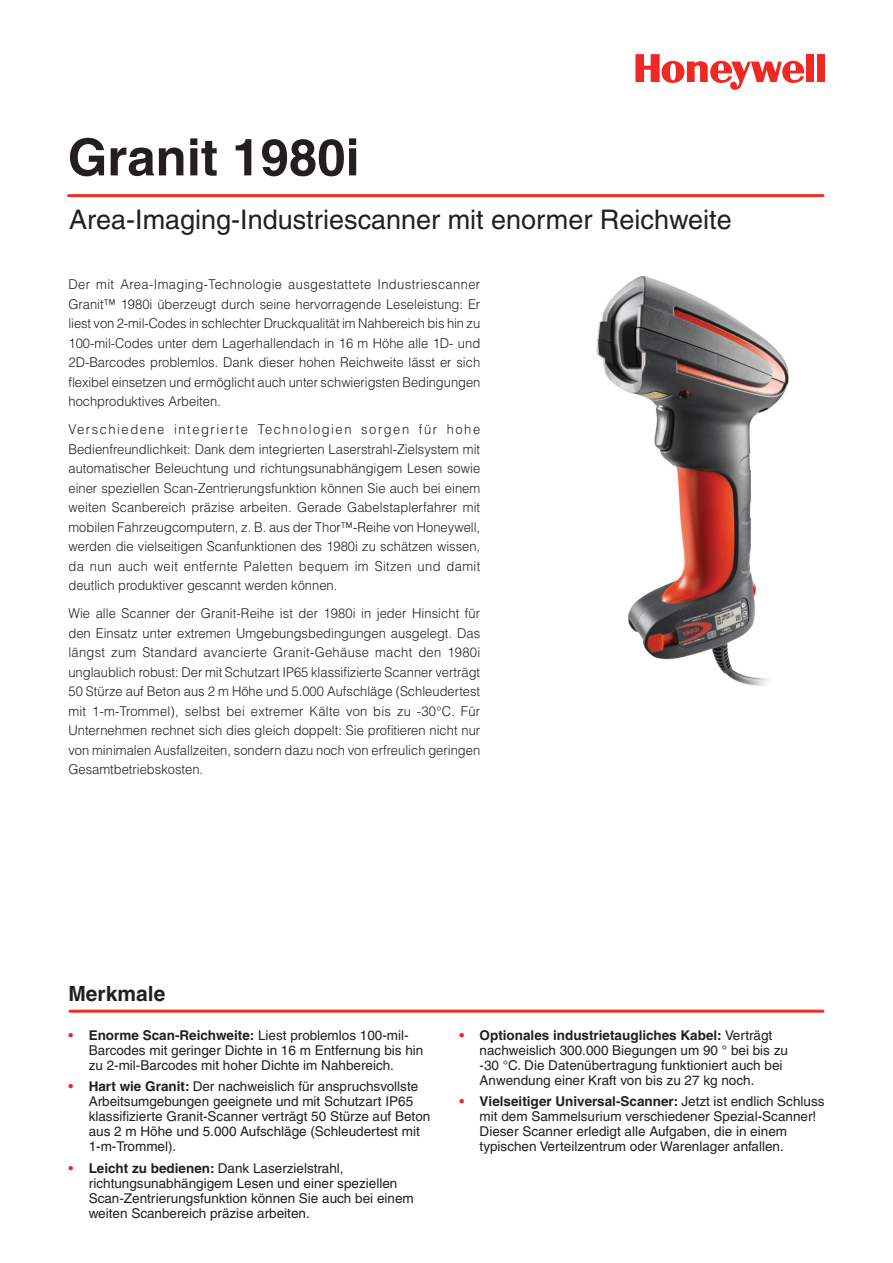
<style>
.page{position:relative;width:893px;height:1263px;background:#fff}
.page>*{position:absolute;margin:0;border:0;box-sizing:border-box;transform-origin:0 0}
.t1{font:700 51px "Helvetica";color:#231f20}
.t2{font:27px "Helvetica";color:#231f20}
.t3{font:700 21px "Helvetica";color:#231f20}
.t4{font:300 13.5px/19.5px "Helvetica";color:#231f20;text-align:justify;scale:.96 1}
.t5{font:13.5px/15px "Helvetica";color:#231f20}
.s1{font-weight:700;color:#ee2823}
.s2{font-weight:700}
</style>
<div class="page">
<div style="left:806px;top:54px;width:8px;height:28px;background:#ee2823"></div>
<div style="left:817px;top:54px;width:7px;height:28px;background:#ee2823"></div>
<svg style="left:635px;top:54px;width:169px;height:36px"></svg>
<hr style="left:68px;top:194px;width:755px;height:3px;background:#ee2e22">
<hr style="left:70px;top:1010px;width:753px;height:3px;background:#ee2e22">
<img style="left:596px;top:276px;width:193px;height:410px">
<h1 class="t1" style="left:68px;top:139px;width:293px">Granit 1980i</h1>
<h2 class="t2" style="left:69px;top:210px;width:664px">Area-Imaging-Industriescanner mit enormer Reichweite</h2>
<p class="t4" style="left:68px;top:276px;width:431px">Der mit Area-Imaging-Technologie ausgestattete Industriescanner Granit™ 1980i überzeugt durch seine hervorragende Leseleistung: Er liest von 2-mil-Codes in schlechter Druckqualität im Nahbereich bis hin zu 100-mil-Codes unter dem Lagerhallendach in 16 m Höhe alle 1D- und 2D-Barcodes problemlos. Dank dieser hohen Reichweite lässt er sich flexibel einsetzen und ermöglicht auch unter schwierigsten Bedingungen hochproduktives Arbeiten.</p>
<p class="t4" style="left:68px;top:421px;width:430px">Verschiedene integrierte Technologien sorgen für hohe Bedienfreundlichkeit: Dank dem integrierten Laserstrahl-Zielsystem mit automatischer Beleuchtung und richtungsunabhängigem Lesen sowie einer speziellen Scan-Zentrierungsfunktion können Sie auch bei einem weiten Scanbereich präzise arbeiten. Gerade Gabelstaplerfahrer mit mobilen Fahrzeugcomputern, z. B. aus der Thor™-Reihe von Honeywell, werden die vielseitigen Scanfunktionen des 1980i zu schätzen wissen, da nun auch weit entfernte Paletten bequem im Sitzen und damit deutlich produktiver gescannt werden können.</p>
<p class="t4" style="left:68px;top:605px;width:430px">Wie alle Scanner der Granit-Reihe ist der 1980i in jeder Hinsicht für den Einsatz unter extremen Umgebungsbedingungen ausgelegt. Das längst zum Standard avancierte Granit-Gehäuse macht den 1980i unglaublich robust: Der mit Schutzart IP65 klassifizierte Scanner verträgt 50 Stürze auf Beton aus 2 m Höhe und 5.000 Aufschläge (Schleudertest mit 1-m-Trommel), selbst bei extremer Kälte von bis zu -30°C. Für Unternehmen rechnet sich dies gleich doppelt: Sie profitieren nicht nur von minimalen Ausfallzeiten, sondern dazu noch von erfreulich geringen Gesamtbetriebskosten.</p>
<h3 class="t3" style="left:68px;top:986px;width:98px">Merkmale</h3>
<p class="t5" style="left:89px;top:1029px;width:336px;text-indent:-20px"><span class="s1">•</span> <span class="s2">Enorme Scan-Reichweite:</span> Liest problemlos 100-mil-<br>Barcodes mit geringer Dichte in 16 m Entfernung bis hin zu 2-mil-Barcodes mit hoher Dichte im Nahbereich.</p>
<p class="t5" style="left:89px;top:1080px;width:343px;text-indent:-20px"><span class="s1">•</span> <span class="s2">Hart wie Granit:</span> Der nachweislich für anspruchsvollste Arbeitsumgebungen geeignete und mit Schutzart IP65 klassifizierte Granit-Scanner verträgt 50 Stürze auf Beton aus 2 m Höhe und 5.000 Aufschläge (Schleudertest mit 1-m-Trommel).</p>
<p class="t5" style="left:89px;top:1162px;width:327px;text-indent:-20px"><span class="s1">•</span> <span class="s2">Leicht zu bedienen:</span> Dank Laserzielstrahl, richtungsunabhängigem Lesen und einer speziellen Scan-Zentrierungsfunktion können Sie auch bei einem weiten Scanbereich präzise arbeiten.</p>
<p class="t5" style="left:480px;top:1029px;width:310px;text-indent:-20px"><span class="s1">•</span> <span class="s2">Optionales industrietaugliches Kabel:</span> Verträgt nachweislich 300.000 Biegungen um 90 ° bei bis zu -30 °C. Die Datenübertragung funktioniert auch bei Anwendung einer Kraft von bis zu 27 kg noch.</p>
<p class="t5" style="left:480px;top:1095px;width:346px;text-indent:-20px"><span class="s1">•</span> <span class="s2">Vielseitiger Universal-Scanner:</span> Jetzt ist endlich Schluss mit dem Sammelsurium verschiedener Spezial-Scanner!<br>Dieser Scanner erledigt alle Aufgaben, die in einem typischen Verteilzentrum oder Warenlager anfallen.</p>
</div>
